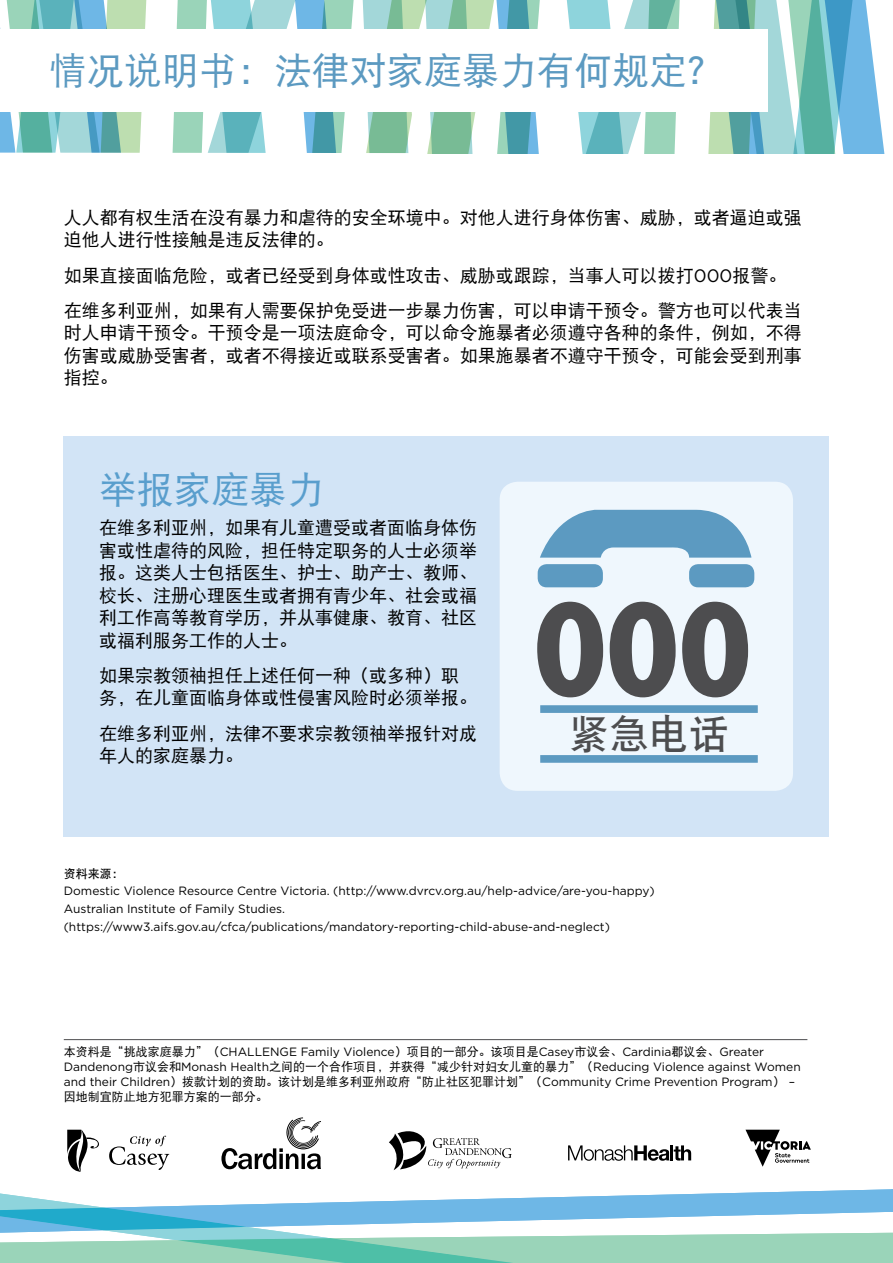
<style>
.page{position:relative;width:893px;height:1263px;background:#fff}
.page>*{position:absolute;margin:0;border:0;box-sizing:border-box;transform-origin:0 0}
.t1{font:800 condensed 142.05px "Abadi";color:#4d4d4f}
.t2{font:39.9px "DFP Hei W7";color:#4d4d4f}
.t3{font:37.5px "DFP Hei W5";color:#5c9ac1}
.t4{font:37.5px "DFP Hei W5";color:#599ecd}
.t5{font:18px/22.5px "DFP Hei W5";color:#000}
.t6{font:12px/17.7px "Gotham";color:#000}
.t7{font:12px "DFP Hei W5";color:#000}
.t8{font:12px "DFP Hei W7";color:#000}
.s1{font-family:"Gotham"}
.s2{font-family:"DFP Hei W5"}
</style>
<div class="page">
<svg style="left:0;top:0;width:885px;height:153px"></svg>
<svg style="left:0;top:1189px;width:893px;height:74px"></svg>
<div style="left:64px;top:436px;width:765px;height:401px;background:#d2e4f6"></div>
<div style="left:500px;top:482px;width:293px;height:309px;background:#eff7fd;border-radius:18px"></div>
<div style="left:0;top:30px;width:767px;height:82px;background:#fff"></div>
<div style="left:538px;top:564px;width:65px;height:23px;background:#5c9ac1;border-radius:9px"></div>
<div style="left:689px;top:564px;width:65px;height:23px;background:#5c9ac1;border-radius:9px"></div>
<svg style="left:540px;top:510px;width:211px;height:48px"></svg>
<div style="left:540px;top:705px;width:218px;height:8px;background:#5c9ac1"></div>
<div style="left:540px;top:755px;width:218px;height:8px;background:#5c9ac1"></div>
<hr style="left:64px;top:1039px;width:743px;height:1px;background:#4d4d4f">
<svg style="left:109px;top:1136px;width:60px;height:34px"></svg>
<svg style="left:67px;top:1130px;width:32px;height:42px"></svg>
<svg style="left:568px;top:1145px;width:123px;height:16px"></svg>
<svg style="left:389px;top:1131px;width:123px;height:39px"></svg>
<svg style="left:745px;top:1130px;width:66px;height:37px"></svg>
<svg style="left:221px;top:1117px;width:100px;height:52px"></svg>
<h3 class="t3" style="left:49px;top:50px;width:677px">情况说明书：法律对家庭暴力有何规定？</h3>
<h3 class="t5" style="left:64px;top:206px;width:740px">人人都有权生活在没有暴力和虐待的安全环境中。对他人进行身体伤害、威胁，或者逼迫或强迫他人进行性接触是违反法律的。</h3>
<h3 class="t5" style="left:64px;top:257px;width:740px;line-height:35.2px">如果直接面临危险，或者已经受到身体或性攻击、威胁或跟踪，当事人可以拨打<span class="s1">000</span>报警。在维多利亚州，如果有人需要保护免受进一步暴力伤害，可以申请干预令。警方也可以代表当</h3>
<h3 class="t5" style="left:64px;top:321px;width:740px;text-align:justify">时人申请干预令。干预令是一项法庭命令，可以命令施暴者必须遵守各种的条件，例如，不得伤害或威胁受害者，或者不得接近或联系受害者。如果施暴者不遵守干预令，可能会受到刑事指控。</h3>
<h3 class="t4" style="left:99px;top:469px;width:226px">举报家庭暴力</h3>
<h3 class="t5" style="left:99px;top:516px;width:379px;text-align:justify">在维多利亚州，如果有儿童遭受或者面临身体伤害或性虐待的风险，担任特定职务的人士必须举报。这类人士包括医生、护士、助产士、教师、校长、注册心理医生或者拥有青少年、社会或福利工作高等教育学历，并从事健康、教育、社区或福利服务工作的人士。</h3>
<h3 class="t5" style="left:99px;top:664px;width:379px">如果宗教领袖担任上述任何一种（或多种）职务，在儿童面临身体或性侵害风险时必须举报。</h3>
<h3 class="t5" style="left:99px;top:722px;width:379px">在维多利亚州，法律不要求宗教领袖举报针对成年人的家庭暴力。</h3>
<h1 class="t1" style="left:534px;top:566px;width:219px">000</h1>
<h2 class="t2" style="left:570px;top:712px;width:161px">紧急电话</h2>
<p class="t8" style="left:64px;top:867px;width:61px">资料来源：</p>
<p class="t6" style="left:64px;top:882px;width:592px">Domestic Violence Resource Centre Victoria. (http://www.dvrcv.org.au/help-advice/are-you-happy)<br>Australian Institute of Family Studies. (https://www3.aifs.gov.au/cfca/publications/mandatory-reporting-child-abuse-and-neglect)</p>
<p class="t6" style="left:64px;top:1044px;width:738px;line-height:15px"><span class="s2">本资料是“挑战家庭暴力”（</span>CHALLENGE Family Violence<span class="s2">）项目的一部分。该项目是</span>Casey<span class="s2">市议会、</span>Cardinia<span class="s2">郡议会、</span>Greater<br>Dandenong<span class="s2">市议会和</span>Monash Health<span class="s2">之间的一个合作项目，并获得“减少针对妇女儿童的暴力”（</span>Reducing Violence against Women and their Children<span class="s2">）拨款计划的资助。该计划是维多利亚州政府“防止社区犯罪计划”（</span>Community Crime Prevention Program<span class="s2">）</span> –</p>
<p class="t7" style="left:64px;top:1090px;width:205px">因地制宜防止地方犯罪方案的一部分。</p>
</div>
